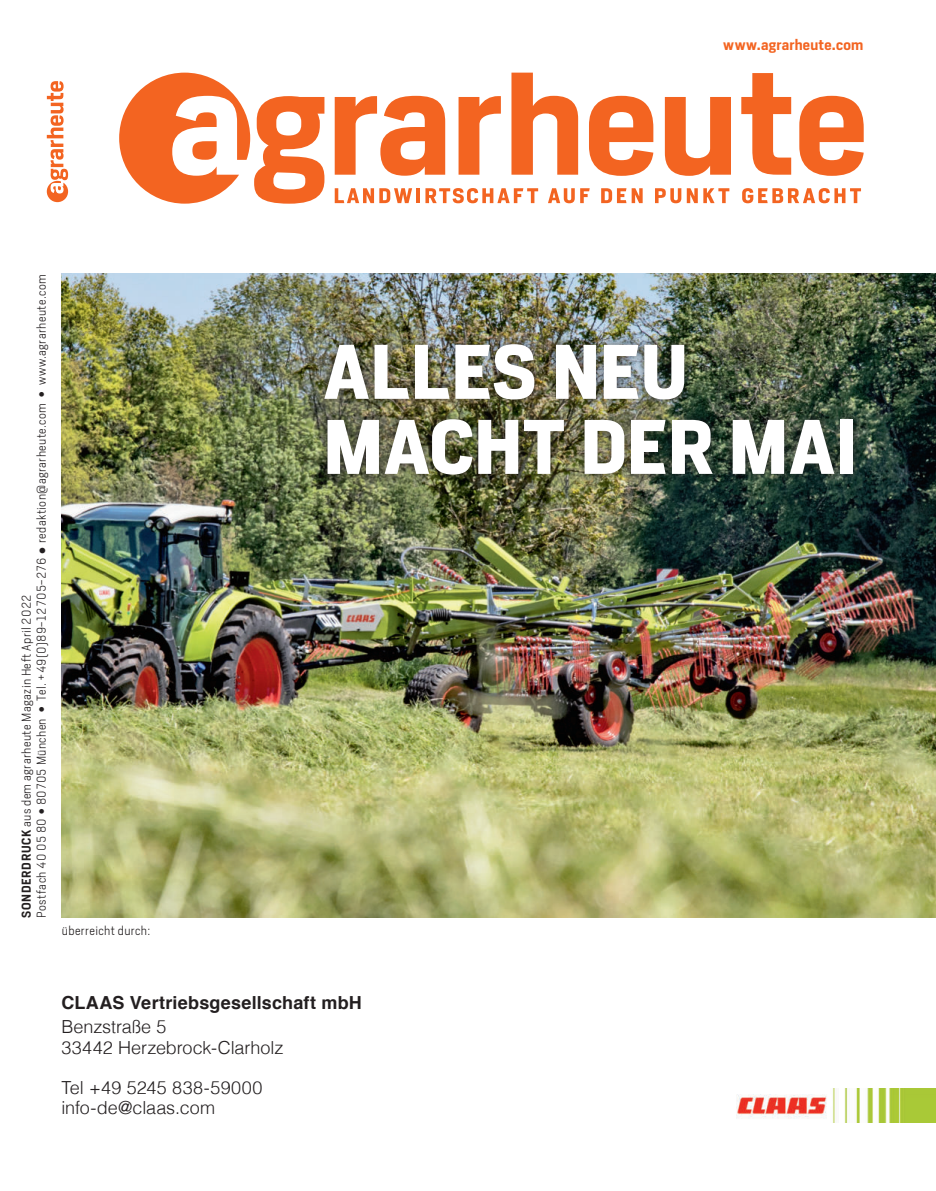
<style>
.page{position:relative;width:936px;height:1191px;background:#fff}
.page>*{position:absolute;margin:0;border:0;box-sizing:border-box;transform-origin:0 0}
.t1{font:700 72px/75px "Heron Sans";letter-spacing:.005em;color:#fff}
.t2{font:300 18px/20.2px "Helvetica";color:#231f20}
.t3{font:700 18px "Helvetica";letter-spacing:.01em;color:#231f20}
.t4{font:600 14.25px "Heron Sans";letter-spacing:.015em;color:#f36421}
.t5{font:300 12px/15px "Heron Sans";letter-spacing:.03em;color:#231f20}
.s1{font-weight:600}
</style>
<div class="page">
<img style="left:62px;top:273px;width:873px;height:644px">
<div style="left:315px;top:335px;width:548px;height:149px;background:#231f20;opacity:.75"></div>
<svg style="left:799px;top:96px;width:64px;height:80px"></svg>
<svg style="left:741px;top:73px;width:50px;height:102px"></svg>
<svg style="left:589px;top:96px;width:64px;height:80px"></svg>
<svg style="left:458px;top:96px;width:43px;height:79px"></svg>
<svg style="left:511px;top:73px;width:67px;height:102px"></svg>
<svg style="left:664px;top:97px;width:67px;height:79px"></svg>
<svg style="left:335px;top:96px;width:110px;height:80px"></svg>
<svg style="left:119px;top:73px;width:205px;height:131px"></svg>
<hr style="left:416px;top:188px;width:4px;height:15px;background:#f36421">
<svg style="left:335px;top:188px;width:77px;height:15px"></svg>
<svg style="left:580px;top:188px;width:9px;height:15px"></svg>
<svg style="left:703px;top:188px;width:26px;height:15px"></svg>
<svg style="left:742px;top:188px;width:119px;height:15px"></svg>
<svg style="left:425px;top:188px;width:113px;height:15px"></svg>
<svg style="left:548px;top:188px;width:26px;height:15px"></svg>
<svg style="left:655px;top:188px;width:42px;height:15px"></svg>
<svg style="left:601px;top:188px;width:41px;height:15px"></svg>
<svg style="left:47px;top:81px;width:21px;height:121px"></svg>
<img style="left:736px;top:1088px;width:199px;height:34px">
<p class="t4" style="left:723px;top:39px;width:142px">www.agrarheute.com</p>
<p class="t5" style="left:20px;top:918px;width:645px;rotate:-90deg"><span class="s1">SONDERDRUCK</span> aus dem agrarheute Magazin Heft April 2022<br>Postfach 40 05 80 • 80705 München • Tel. +49(0)89-12705-276 • redaktion@agrarheute.com • www.agrarheute.com</p>
<p class="t5" style="left:62px;top:924px;width:90px">überreicht durch:</p>
<h1 class="t1" style="left:323px;top:335px;width:536px">ALLES NEU<br>MACHT DER MAI</h1>
<h2 class="t3" style="left:61px;top:995px;width:302px">CLAAS Vertriebsgesellschaft mbH</h2>
<h2 class="t2" style="left:61px;top:1017px;width:224px">Benzstraße 5<br>33442 Herzebrock-Clarholz</h2>
<h2 class="t2" style="left:61px;top:1077px;width:203px">Tel +49 5245 838-59000 info-de@claas.com</h2>
</div>
